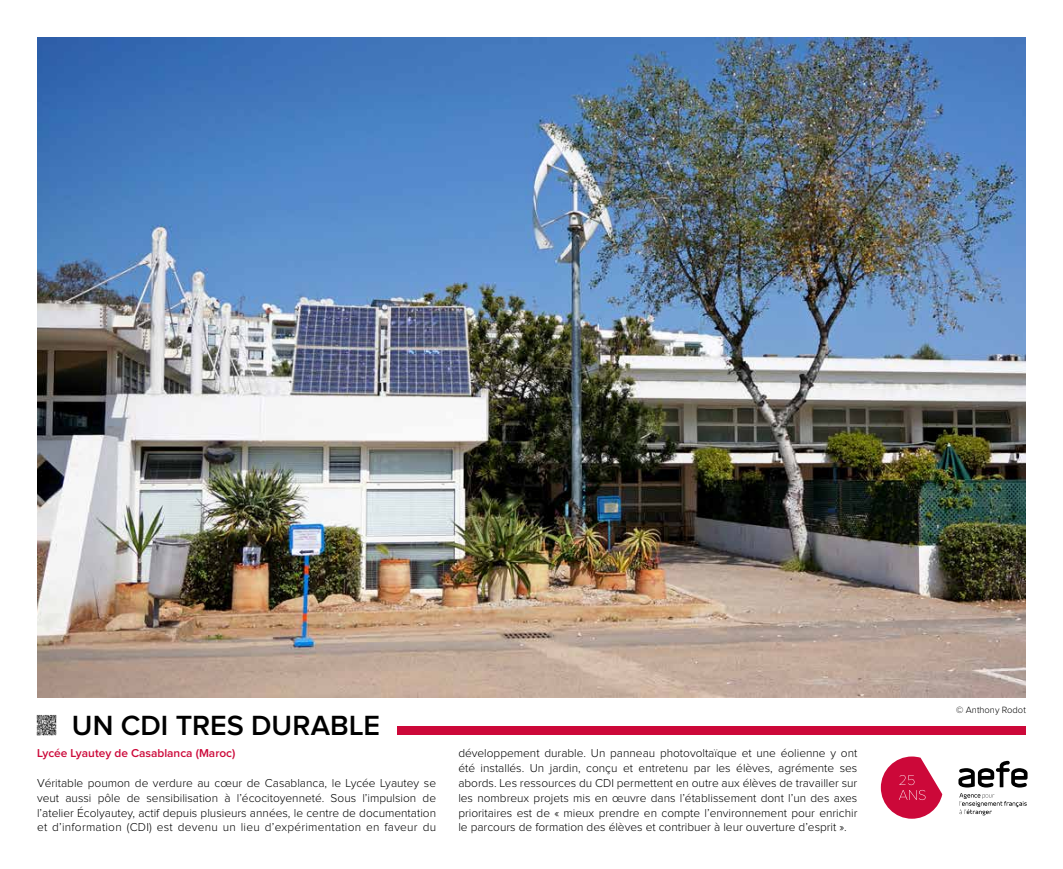
<style>
.page{position:relative;width:1063px;height:869px;background:#fff}
.page>*{position:absolute;margin:0;border:0;box-sizing:border-box;transform-origin:0 0}
.t1{font:600 28.75px "Proxima Nova";color:#000}
.t2{font:300 11.88px/14.9px "Proxima Nova";letter-spacing:.01em;color:#000;text-align:justify}
.t3{font:600 11.88px "Proxima Nova";color:#cc0839}
.t4{font:300 9.38px "Proxima Nova";color:#000}
</style>
<div class="page">
<img style="left:37px;top:37px;width:989px;height:660px">
<div style="left:398px;top:725px;width:628px;height:9px;background:#cc0839"></div>
<svg style="left:881px;top:756px;width:61px;height:62px"></svg>
<svg style="left:958px;top:760px;width:70px;height:55px"></svg>
<img style="left:36px;top:715px;width:21px;height:20px">
<h1 class="t1" style="left:72px;top:708px;width:310px">UN CDI TRES DURABLE</h1>
<p class="t3" style="left:37px;top:746px;width:200px">Lycée Lyautey de Casablanca (Maroc)</p>
<p class="t2" style="left:37px;top:775px;width:401px">Véritable poumon de verdure au cœur de Casablanca, le Lycée Lyautey se veut aussi pôle de sensibilisation à l’écocitoyenneté. Sous l’impulsion de l’atelier Écolyautey, actif depuis plusieurs années, le centre de documentation et d’information (CDI) est devenu un lieu d’expérimentation en faveur du</p>
<p class="t2" style="left:458px;top:745px;width:401px">développement durable. Un panneau photovoltaïque et une éolienne y ont été installés. Un jardin, conçu et entretenu par les élèves, agrémente ses abords. Les ressources du CDI permettent en outre aux élèves de travailler sur les nombreux projets mis en œuvre dans l’établissement dont l’un des axes prioritaires est de « mieux prendre en compte l’environnement pour enrichir le parcours de formation des élèves et contribuer à leur ouverture d’esprit ».</p>
<p class="t4" style="left:956px;top:704px;width:71px">© Anthony Rodot</p>
</div>
